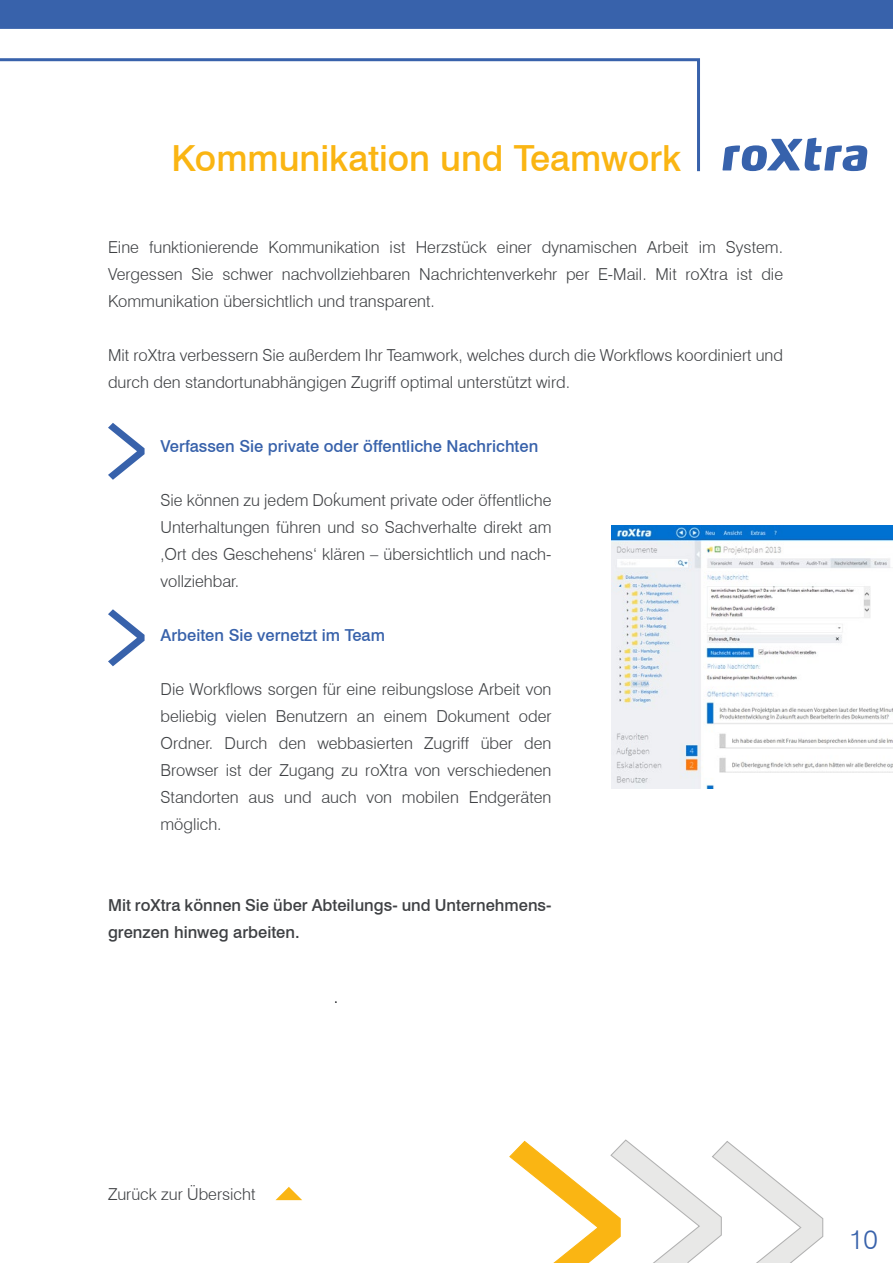
<style>
.page{position:relative;width:893px;height:1263px;background:#fff}
.page>*{position:absolute;margin:0;border:0;box-sizing:border-box;transform-origin:0 0}
.t1{font:500 36px "Swiss 721 BT";color:#fab513}
.t2{font:300 27px "Swiss 721 BT";color:#3862ab}
.t3{font:300 16.5px/27px "Swiss 721 BT";color:#3f4144;text-align:justify}
.t4{font:500 16.5px/27px "Swiss 721 BT";color:#3f4144}
.t5{font:500 16.5px "Swiss 721 BT";color:#3862ab}
</style>
<div class="page">
<svg style="left:0;top:58px;width:700px;height:114px"></svg>
<div style="left:0;top:0;width:893px;height:29px;background:#3862ab"></div>
<svg style="left:722px;top:138px;width:145px;height:33px"></svg>
<svg style="left:509px;top:1139px;width:315px;height:124px"></svg>
<img style="left:611px;top:525px;width:282px;height:264px">
<svg style="left:108px;top:423px;width:37px;height:57px"></svg>
<svg style="left:108px;top:609px;width:37px;height:57px"></svg>
<svg style="left:275px;top:1187px;width:27px;height:13px"></svg>
<h1 class="t1" style="left:172px;top:137px;width:511px">Kommunikation und Teamwork</h1>
<p class="t3" style="left:108px;top:233px;width:677px">Eine funktionierende Kommunikation ist Herzstück einer dynamischen Arbeit im System.<br>Vergessen Sie schwer nachvollziehbaren Nachrichtenverkehr per E-Mail. Mit roXtra ist die Kommunikation übersichtlich und transparent.</p>
<p class="t3" style="left:108px;top:341px;width:676px">Mit roXtra verbessern Sie außerdem Ihr Teamwork, welches durch die Workflows koordiniert und durch den standortunabhängigen Zugriff optimal unterstützt wird.</p>
<p class="t5" style="left:160px;top:436px;width:379px">Verfassen Sie private oder öffentliche Nachrichten</p>
<p class="t3" style="left:160px;top:487px;width:392px">Sie können zu jedem Dokument private oder öffentliche Unterhaltungen führen und so Sachverhalte direkt am ‚Ort des Geschehens‘ klären – übersichtlich und nach&shy;vollziehbar.</p>
<p class="t3" style="left:334px;top:474px;width:6px">.</p>
<p class="t5" style="left:161px;top:625px;width:226px">Arbeiten Sie vernetzt im Team</p>
<p class="t3" style="left:161px;top:676px;width:392px">Die Workflows sorgen für eine reibungslose Arbeit von beliebig vielen Benutzern an einem Dokument oder Ordner. Durch den webbasierten Zugriff über den Browser ist der Zugang zu roXtra von verschiedenen Standorten aus und auch von mobilen Endgeräten möglich.</p>
<p class="t4" style="left:108px;top:892px;width:445px">Mit roXtra können Sie über Abteilungs- und Unternehmens&shy;grenzen hinweg arbeiten.</p>
<p class="t3" style="left:334px;top:984px;width:6px">.</p>
<p class="t3" style="left:108px;top:1181px;width:149px">Zurück zur Übersicht</p>
<h2 class="t2" style="left:849px;top:1222px;width:30px">10</h2>
</div>
